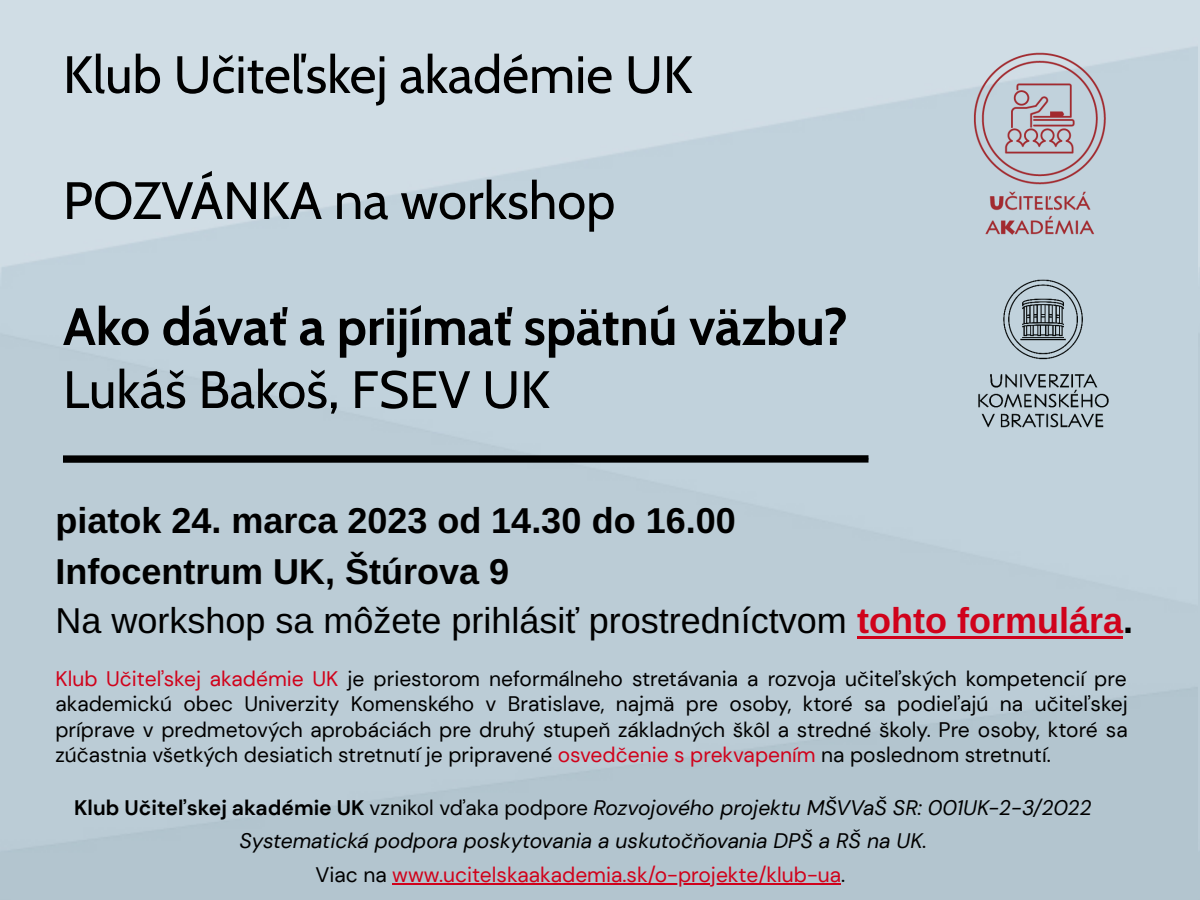
<style>
.page{position:relative;width:1200px;height:900px;background:#fff}
.page>*{position:absolute;margin:0;border:0;box-sizing:border-box;transform-origin:0 0}
.t1{font:52.4px "Cabin";color:#000}
.t2{font:700 52.4px "Cabin";color:#000}
.t3{font:36px/49.6px "Arimo";color:#000}
.t4{font:700 36px "Arimo";color:#000}
.t5{font:21px/25.6px "DM Sans";color:#000;text-align:justify}
.t6{font:italic 21px/33px "DM Sans";color:#000;text-align:center}
.t7{font:21px "DM Sans";color:#d0021b}
.s1{font-weight:700}
.s2{font-weight:700;color:#d0021b}
.s3{color:#d0021b}
.s4{font-weight:700;font-style:normal}
.s5{font-style:normal}
.s6{color:#000}
</style>
<div class="page">
<div style="left:0;top:0;width:1200px;height:900px;background:linear-gradient(to bottom,#cedce5,#b2c4cf)"></div>
<hr style="left:857px;top:636px;width:266px;height:3px;background:#d0021b">
<div style="left:63px;top:455px;width:805px;height:8px;background:#000"></div>
<img style="left:920px;top:21px;width:240px;height:240px">
<img style="left:945px;top:255px;width:197px;height:197px">
<hr style="left:392px;top:884px;width:449px;height:1px;background:#d0021b">
<p class="t1" style="left:63px;top:42px;width:631px">Klub Učiteľskej akadémie UK</p>
<p class="t1" style="left:63px;top:168px;width:554px">POZVÁNKA na workshop</p>
<p class="t2" style="left:63px;top:294px;width:786px">Ako dávať a prijímať spätnú väzbu?</p>
<p class="t1" style="left:63px;top:357px;width:488px">Lukáš Bakoš, FSEV UK</p>
<p class="t4" style="left:56px;top:500px;width:682px">piatok 24. marca 2023 od 14.30 do 16.00</p>
<p class="t3" style="left:56px;top:546px;width:1079px"><span class="s1">Infocentrum UK, Štúrova 9<br></span>Na workshop sa môžete prihlásiť prostredníctvom <span class="s2">tohto formulára</span><span class="s1">.</span></p>
<p class="t5" style="left:55px;top:666px;width:1074px"><span class="s3">Klub Učiteľskej akadémie UK</span> je priestorom neformálneho stretávania a rozvoja učiteľských kompetencií pre akademickú obec Univerzity Komenského v Bratislave, najmä pre osoby, ktoré sa podieľajú na učiteľskej príprave v predmetových aprobáciách pre druhý stupeň základných škôl a stredné školy. Pre osoby, ktoré sa zúčastnia všetkých desiatich stretnutí je pripravené <span class="s3">osvedčenie s prekvapením</span> na poslednom stretnutí.</p>
<p class="t6" style="left:74px;top:791px;width:1019px"><span class="s4">Klub Učiteľskej akadémie UK</span> <span class="s5">vznikol vďaka podpore</span> Rozvojového projektu MŠVVaŠ SR: 001UK-2-3/2022<br>Systematická podpora poskytovania a uskutočňovania DPŠ a RŠ na UK.</p>
<p class="t7" style="left:315px;top:861px;width:531px"><span class="s6">Viac na</span> www.ucitelskaakademia.sk/o-projekte/klub-ua<span class="s6">.</span></p>
</div>
